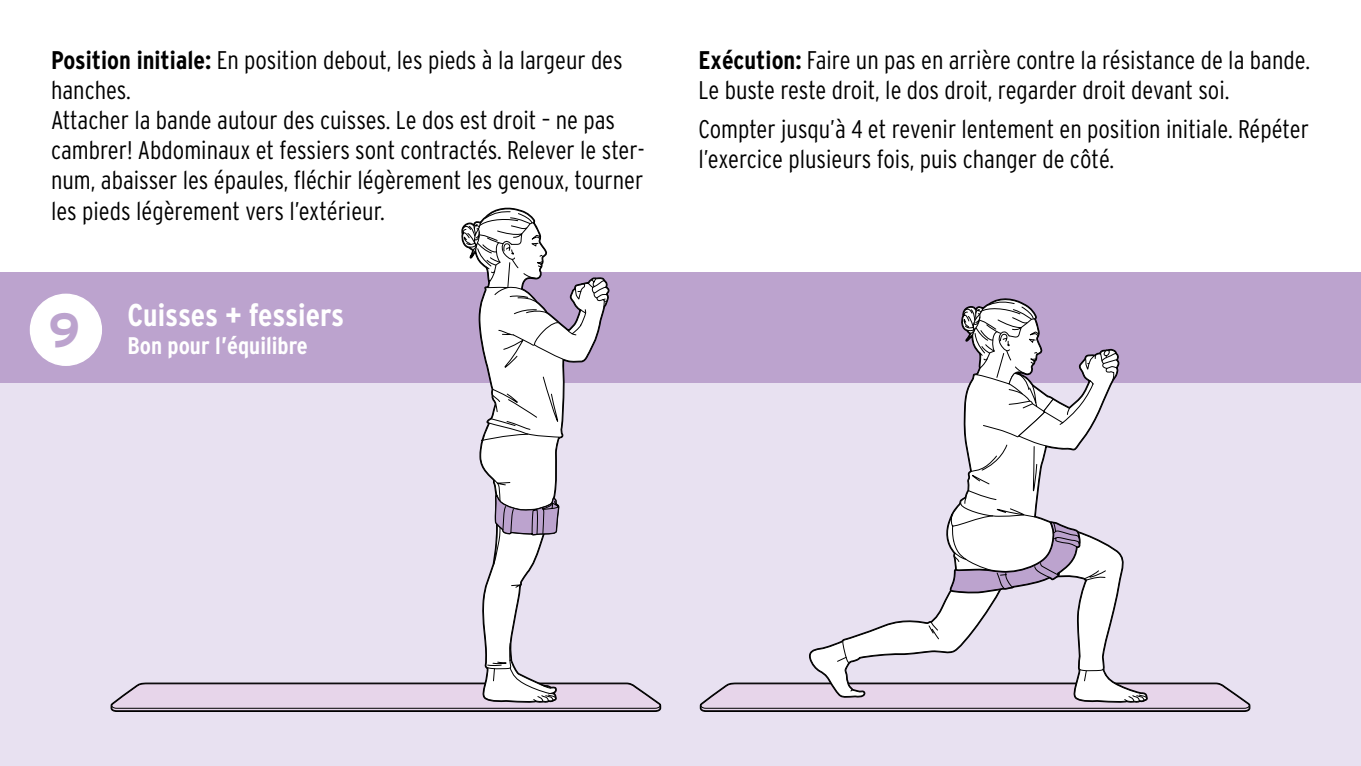
<style>
.page{position:relative;width:1361px;height:766px;background:#fff}
.page>*{position:absolute;margin:0;border:0;box-sizing:border-box;transform-origin:0 0}
.ID_M01_KREIS_SCHWARZ{font:700 48px "Interstate OT";color:#bca3ce}
.ID_ANREDE_GRUSS{font:700 condensed 31.5px "Interstate OT";letter-spacing:-.005em;color:#fff}
.ID_FLIESSTEXT{font:300 condensed 25.5px/30px "Interstate OT";color:#000}
.ID_ANREDE_GRUSS-2{font:700 condensed 24px "Interstate OT";color:#fff}
.s1{font-weight:700}
</style>
<div class="page">
<div style="left:0;top:383px;width:1361px;height:382px;background:#e8e1f1"></div>
<div style="left:0;top:272px;width:1361px;height:111px;background:#bca3ce"></div>
<svg style="left:111px;top:207px;width:550px;height:504px"></svg>
<svg style="left:700px;top:298px;width:550px;height:413px"></svg>
<div style="left:31px;top:294px;width:70px;height:71px;background:#fff;border-radius:50%"></div>
<div style="left:30px;top:293px;width:72px;height:73px;border:2px solid #fff;border-radius:50%"></div>
<p class="ID_FLIESSTEXT" style="left:51px;top:45px;width:595px"><span class="s1">Position initiale:</span> En position debout, les pieds à la largeur des hanches.<br>Attacher la bande autour des cuisses. Le dos est droit – ne pas cambrer! Abdominaux et fessiers sont contractés. Relever le ster&shy;num, abaisser les épaules, fléchir légèrement les genoux, tourner les pieds légèrement vers l’extérieur.</p>
<p class="ID_FLIESSTEXT" style="left:698px;top:45px;width:613px"><span class="s1">Exécution:</span> Faire un pas en arrière contre la résistance de la bande.<br>Le buste reste droit, le dos droit, regarder droit devant soi.</p>
<p class="ID_FLIESSTEXT" style="left:698px;top:114px;width:612px">Compter jusqu’à 4 et revenir lentement en position initiale. Répéter l’exercice plusieurs fois, puis changer de côté.</p>
<p class="ID_M01_KREIS_SCHWARZ" style="left:48px;top:300px;width:33px">9</p>
<p class="ID_ANREDE_GRUSS" style="left:128px;top:295px;width:218px">Cuisses + fessiers</p>
<p class="ID_ANREDE_GRUSS-2" style="left:128px;top:330px;width:182px">Bon pour l’équilibre</p>
</div>
